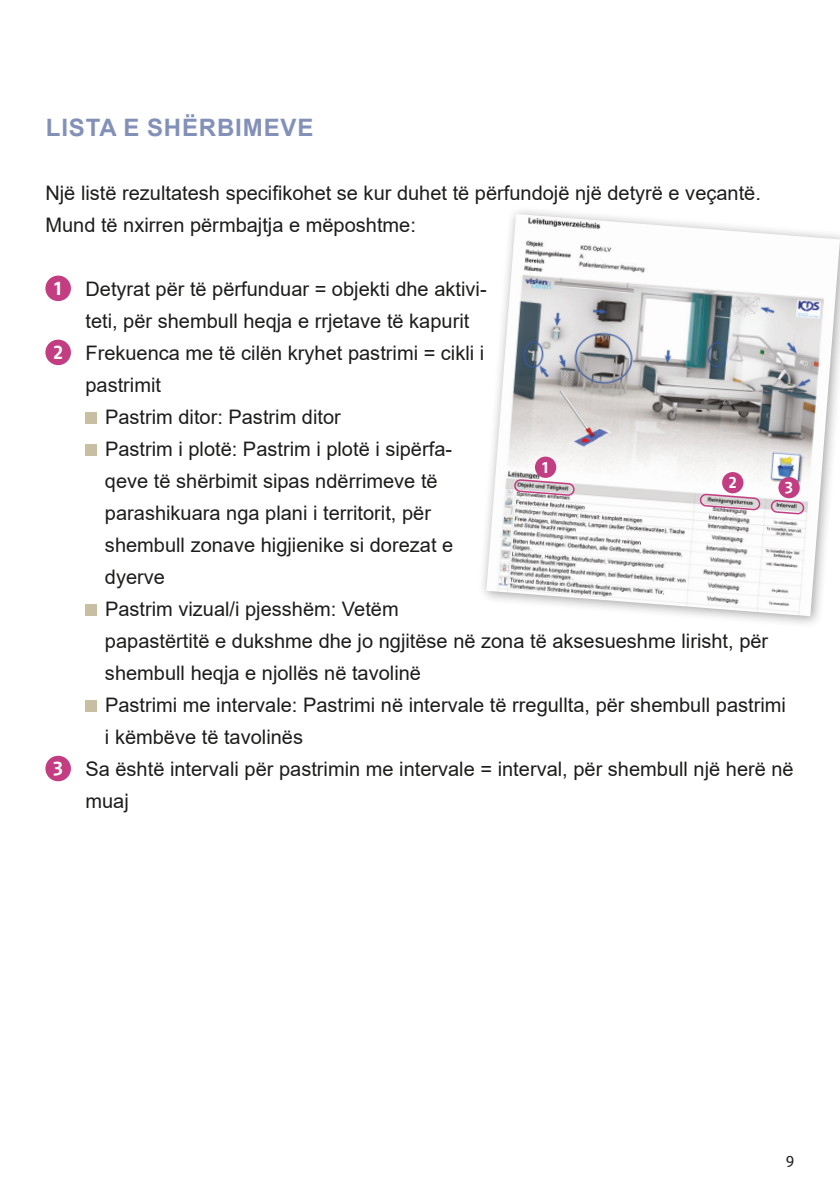
<style>
.page{position:relative;width:840px;height:1191px;background:#fff}
.page>*{position:absolute;margin:0;border:0;box-sizing:border-box;transform-origin:0 0}
.Kapitel_Subhead{font:700 24px "Arial";letter-spacing:.035em;color:#8391b9}
.Fließtext{font:20px/32px "Arial";color:#1d1d1b}
.Fließtext-2{font:700 20px "Fago OT";color:#fff}
.Fließtext-3{font:700 16.6px "Fago OT";color:#fff}
.t1{font:16px "Fago OT";color:#1d1d1b}
</style>
<div class="page">
<div style="left:45px;top:275px;width:26px;height:26px;background:#c23d81;border-radius:50%"></div>
<div style="left:45px;top:339px;width:26px;height:26px;background:#c23d81;border-radius:50%"></div>
<div style="left:85px;top:412px;width:12px;height:12px;background:#c8bea0"></div>
<div style="left:85px;top:444px;width:12px;height:12px;background:#c8bea0"></div>
<div style="left:85px;top:604px;width:12px;height:12px;background:#c8bea0"></div>
<div style="left:85px;top:700px;width:12px;height:12px;background:#c8bea0"></div>
<div style="left:45px;top:755px;width:26px;height:26px;background:#c23d81;border-radius:50%"></div>
<img style="left:486px;top:214px;width:353px;height:402px">
<svg style="left:514px;top:478px;width:61px;height:19px"></svg>
<div style="left:534px;top:456px;width:22px;height:22px;background:#c23d81;border-radius:50%"></div>
<svg style="left:700px;top:493px;width:60px;height:18px"></svg>
<div style="left:721px;top:472px;width:22px;height:21px;background:#c23d81;border-radius:50%"></div>
<svg style="left:770px;top:499px;width:34px;height:16px"></svg>
<div style="left:778px;top:477px;width:21px;height:21px;background:#c23d81;border-radius:50%"></div>
<p class="Kapitel_Subhead" style="left:46px;top:111px;width:269px">LISTA E SHËRBIMEVE</p>
<p class="Fließtext" style="left:45px;top:177px;width:716px">Një listë rezultatesh specifikohet se kur duhet të përfundojë një detyrë e veçantë.</p>
<p class="Fließtext" style="left:45px;top:209px;width:372px">Mund të nxirren përmbajtja e mëposhtme:</p>
<p class="Fließtext-2" style="left:55px;top:276px;width:9px">1</p>
<p class="Fließtext" style="left:85px;top:273px;width:402px">Detyrat për të përfunduar = objekti dhe aktivi&shy;teti, për shembull heqja e rrjetave të kapurit</p>
<p class="Fließtext-2" style="left:53px;top:340px;width:11px">2</p>
<p class="Fließtext" style="left:85px;top:337px;width:400px">Frekuenca me të cilën kryhet pastrimi = cikli i pastrimit</p>
<p class="Fließtext" style="left:105px;top:401px;width:237px">Pastrim ditor: Pastrim ditor</p>
<p class="Fließtext" style="left:105px;top:433px;width:349px">Pastrim i plotë: Pastrim i plotë i sipërfa&shy;qeve të shërbimit sipas ndërrimeve të parashikuara nga plani i territorit, për shembull zonave higjienike si dorezat e dyerve</p>
<p class="Fließtext" style="left:105px;top:593px;width:664px">Pastrim vizual/i pjesshëm: Vetëm<br>papastërtitë e dukshme dhe jo ngjitëse në zona të aksesueshme lirisht, për shembull heqja e njollës në tavolinë</p>
<p class="Fließtext" style="left:105px;top:689px;width:682px">Pastrimi me intervale: Pastrimi në intervale të rregullta, për shembull pastrimi i këmbëve të tavolinës</p>
<p class="Fließtext-2" style="left:53px;top:756px;width:11px">3</p>
<p class="Fließtext" style="left:85px;top:753px;width:709px">Sa është intervali për pastrimin me intervale = interval, për shembull një herë në muaj</p>
<p class="Fließtext-3" style="left:542px;top:457px;width:8px">1</p>
<p class="Fließtext-3" style="left:728px;top:472px;width:9px">2</p>
<p class="Fließtext-3" style="left:784px;top:477px;width:10px">3</p>
<p class="t1" style="left:785px;top:1150px;width:11px">9</p>
</div>
